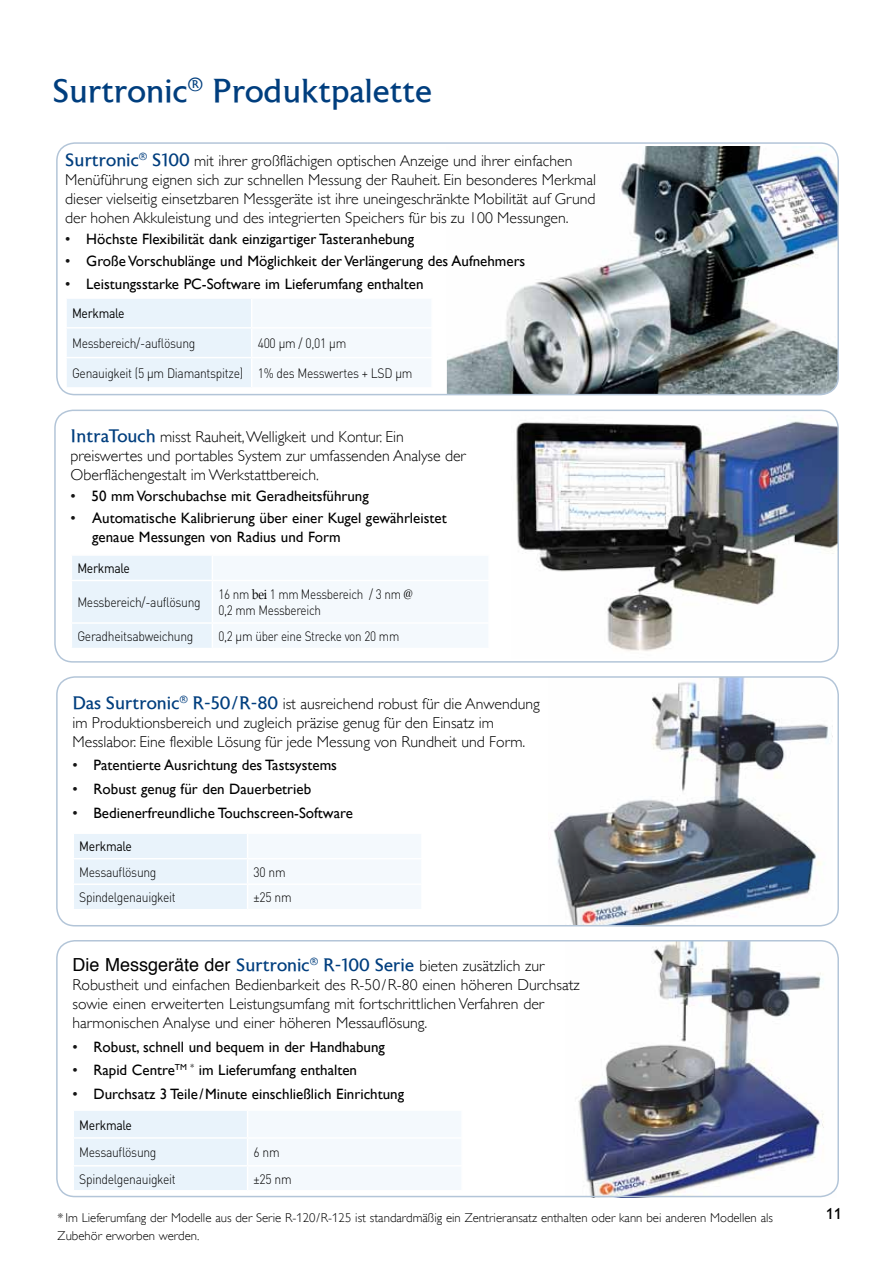
<style>
.page{position:relative;width:893px;height:1263px;background:#fff}
.page>*{position:absolute;margin:0;border:0;box-sizing:border-box;transform-origin:0 0}
.t1{font:33px "Astoria Roman";color:#003e7e}
.t2{font:18px "Astoria Roman";color:#003e7e}
.t3{font:300 15.75px/18.9px "Gill Sans";color:#000}
.t4{font:300 15.75px/18.9px "Gill Alt One";color:#000}
.t5{font:15.75px "Gill Alt One";color:#000}
.t6{font:15px "Gill Sans";color:#000}
.t7{font:15px/18.8px "Gill Alt One";color:#000}
.t8{font:300 13.5px "DIN";letter-spacing:-.025em;color:#000;scale:.9 1}
.t9{font:300 13.5px/16.2px "DIN";letter-spacing:-.025em;color:#000;scale:.87 1}
.t10{font:13.5px "DIN";letter-spacing:-.025em;color:#000;scale:.9 1}
.t11{font:300 12.75px/18px "Gill Alt One";color:#000}
.s1{font-family:"Astoria Roman";font-weight:400;font-size:18px;color:#003e7e}
.s2{color:#141414}
.s3{font-family:"Gill Sans";color:#141414}
.s4{font-family:"Palatino";font-weight:400}
.s5{font-family:"Helvetica";color:#000}
.s6{font-family:"Gill Sans";font-weight:300;font-size:15.75px;color:#000}
</style>
<div class="page">
<img style="left:578px;top:940px;width:259px;height:257px">
<img style="left:549px;top:677px;width:284px;height:247px">
<img style="left:447px;top:146px;width:391px;height:249px">
<div style="left:56px;top:142px;width:783px;height:253px;border:2px solid #b3c5d8;border-radius:18px"></div>
<svg style="left:67px;top:299px;width:364px;height:88px"></svg>
<svg style="left:74px;top:834px;width:347px;height:75px"></svg>
<div style="left:56px;top:676px;width:783px;height:250px;border:2px solid #b3c5d8;border-radius:18px"></div>
<div style="left:56px;top:940px;width:783px;height:257px;border:2px solid #b3c5d8;border-radius:18px"></div>
<svg style="left:74px;top:1111px;width:387px;height:79px"></svg>
<img style="left:516px;top:410px;width:322px;height:248px">
<div style="left:54px;top:410px;width:785px;height:253px;border:2px solid #b3c5d8;border-radius:18px"></div>
<svg style="left:72px;top:556px;width:416px;height:92px"></svg>
<h1 class="t1" style="left:53px;top:73px;width:381px">Surtronic<sup>®</sup> Produktpalette</h1>
<p class="t3" style="left:65px;top:151px;width:532px"><span class="s1">Surtronic</span><sup>®</sup> <span class="s1">S100</span> mit ihrer großflächigen optischen Anzeige und ihrer einfachen Menüführung eignen sich zur schnellen Messung der Rauheit. Ein besonderes Merkmal dieser vielseitig einsetzbaren Messgeräte ist ihre uneingeschränkte Mobilität auf Grund der hohen Akkuleistung und des integrierten Speichers für bis zu 100 Messungen.</p>
<p class="t6" style="left:65px;top:231px;width:350px"><span class="s2">•</span> Höchste Flexibilität dank einzigartiger Tasteranhebung</p>
<p class="t6" style="left:65px;top:252px;width:462px"><span class="s2">•</span> Große Vorschublänge und Möglichkeit der Verlängerung des Aufnehmers</p>
<p class="t6" style="left:65px;top:275px;width:360px"><span class="s2">•</span> Leistungsstarke PC-Software im Lieferumfang enthalten</p>
<p class="t10" style="left:72px;top:305px;width:60px">Merkmale</p>
<p class="t8" style="left:72px;top:335px;width:139px">Messbereich/-auflösung</p>
<p class="t8" style="left:258px;top:335px;width:100px">400 µm / 0,01 µm</p>
<p class="t8" style="left:72px;top:365px;width:380px">Genauigkeit (5 µm Diamantspitze) 1% des Messwertes + LSD µm</p>
<p class="t4" style="left:71px;top:427px;width:397px"><span class="s1">IntraTouch</span> misst Rauheit, Welligkeit und Kontur. Ein preiswertes und portables System zur umfassenden Analyse der<br>Oberflächengestalt im Werkstattbereich.</p>
<p class="t7" style="left:71px;top:487px;width:300px"><span class="s3">•</span> 50 mm Vorschubachse mit Geradheitsführung</p>
<p class="t7" style="left:92px;top:509px;width:356px;text-indent:-22px"><span class="s3">•</span> Automatische Kalibrierung über einer Kugel gewährleistet genaue Messungen von Radius und Form</p>
<p class="t10" style="left:77px;top:560px;width:60px">Merkmale</p>
<p class="t8" style="left:77px;top:594px;width:139px">Messbereich/-auflösung</p>
<p class="t9" style="left:218px;top:586px;width:225px">16 nm <span class="s4">bei</span> 1 mm Messbereich / 3 nm <span class="s4">@<br></span>0,2 mm Messbereich</p>
<p class="t8" style="left:77px;top:628px;width:131px">Geradheitsabweichung</p>
<p class="t9" style="left:218px;top:628px;width:209px">0,2 µm über eine Strecke von 20 mm</p>
<p class="t3" style="left:73px;top:693px;width:469px"><span class="s1">Das Surtronic</span><sup>®</sup> <span class="s1">R-50/R-80</span> ist ausreichend robust für die Anwendung im Produktionsbereich und zugleich präzise genug für den Einsatz im<br>Messlabor. Eine flexible Lösung für jede Messung von Rundheit und Form.</p>
<p class="t6" style="left:73px;top:756px;width:266px"><span class="s2">•</span> Patentierte Ausrichtung des Tastsystems</p>
<p class="t6" style="left:73px;top:780px;width:240px"><span class="s2">•</span> Robust genug für den Dauerbetrieb</p>
<p class="t6" style="left:73px;top:804px;width:282px"><span class="s2">•</span> Bedienerfreundliche Touchscreen-Software</p>
<p class="t10" style="left:79px;top:838px;width:60px">Merkmale</p>
<p class="t8" style="left:79px;top:864px;width:87px">Messauflösung</p>
<p class="t8" style="left:254px;top:864px;width:37px">30 nm</p>
<p class="t8" style="left:79px;top:889px;width:109px">Spindelgenauigkeit</p>
<p class="t8" style="left:254px;top:889px;width:44px">±25 nm</p>
<p class="t2" style="left:73px;top:955px;width:473px"><span class="s5">Die Messgeräte der</span> Surtronic<sup>®</sup> R-100 Serie <span class="s6">bieten zusätzlich zur</span></p>
<p class="t3" style="left:73px;top:975px;width:509px">Robustheit und einfachen Bedienbarkeit des R-50/R-80 einen höheren Durchsatz sowie einen erweiterten Leistungsumfang mit fortschrittlichen Verfahren der harmonischen Analyse und einer höheren Messauflösung.</p>
<p class="t6" style="left:73px;top:1038px;width:314px"><span class="s2">•</span> Robust, schnell und bequem in der Handhabung</p>
<p class="t6" style="left:73px;top:1061px;width:286px"><span class="s2">•</span> Rapid Centre<sup>TM</sup> <sup>*</sup> im Lieferumfang enthalten</p>
<p class="t6" style="left:73px;top:1085px;width:333px"><span class="s2">•</span> Durchsatz 3 Teile / Minute einschließlich Einrichtung</p>
<p class="t10" style="left:79px;top:1116px;width:60px">Merkmale</p>
<p class="t8" style="left:79px;top:1144px;width:87px">Messauflösung</p>
<p class="t8" style="left:254px;top:1144px;width:31px">6 nm</p>
<p class="t8" style="left:79px;top:1170px;width:109px">Spindelgenauigkeit</p>
<p class="t8" style="left:254px;top:1170px;width:44px">±25 nm</p>
<p class="t11" style="left:58px;top:1209px;width:717px">* Im Lieferumfang der Modelle aus der Serie R-120 / R-125 ist standardmäßig ein Zentrieransatz enthalten oder kann bei anderen Modellen als<br>Zubehör erworben werden.</p>
<p class="t5" style="left:826px;top:1205px;width:17px">11</p>
</div>
